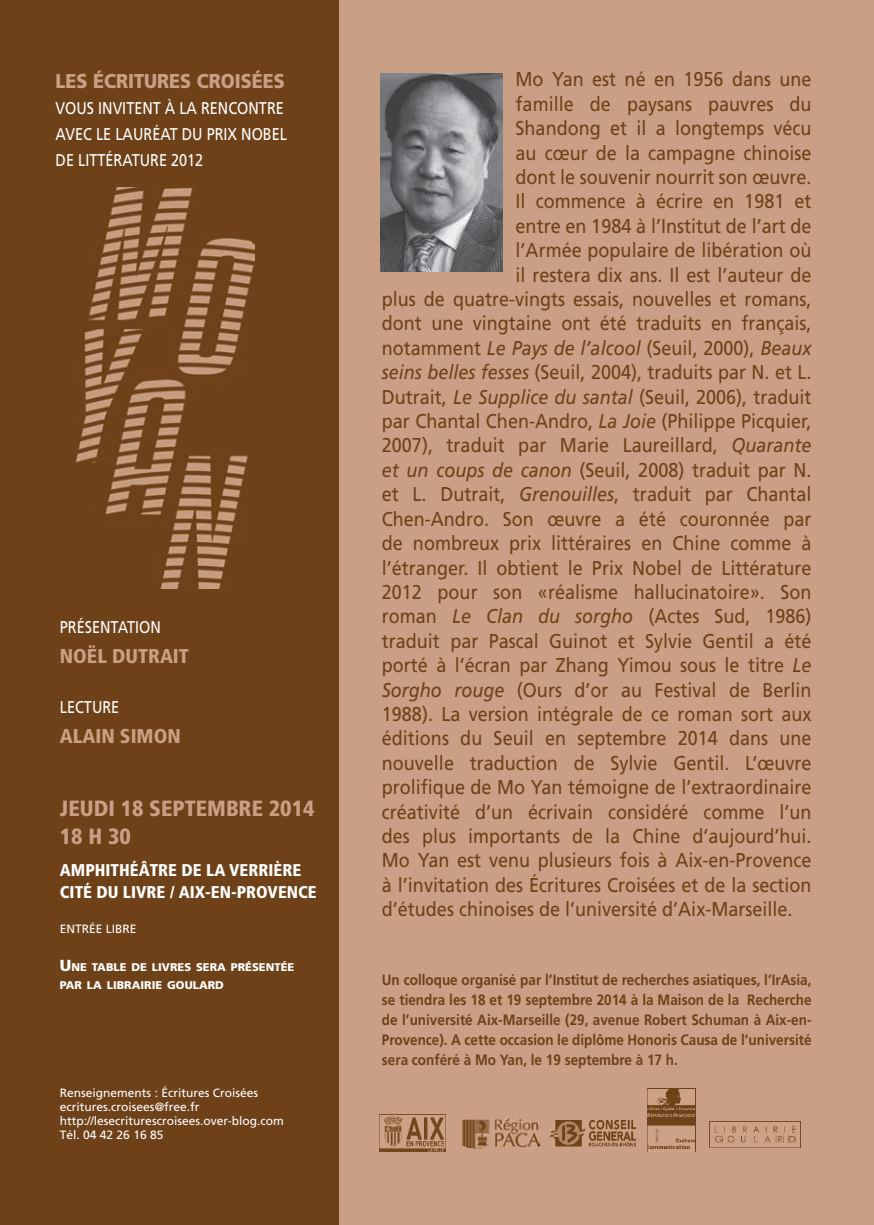
<style>
.page{position:relative;width:874px;height:1225px;background:#fff}
.page>*{position:absolute;margin:0;border:0;box-sizing:border-box;transform-origin:0 0}
.t1{font:900 condensed 22px/28px "Frutiger";color:#c9a085}
.t2{font:20px "Frutiger";color:#6e4119;scale:.9 1}
.t3{font:900 condensed 20px "Frutiger";color:#c9a085}
.t4{font:900 20px "Frutiger";color:#c9a085;scale:.9 1}
.t5{font:17px/26px "Frutiger";color:#fff;scale:.85 1}
.t6{font:900 condensed 17px/22px "Frutiger";color:#fff}
.t7{font:700 15px/20px "Frutiger";color:#6e4119;text-align:justify;scale:.9 1}
.t8{font:12px/14px "Frutiger";color:#fff}
.t9{font:900 11.2px/18px "Frutiger";color:#fff}
.s1{font-size:16px}
.s2{font-style:italic}
</style>
<div class="page">
<div style="left:0;top:0;width:344px;height:1225px;background:#6e4119"></div>
<div style="left:339px;top:0;width:534px;height:1225px;background:#c9a085"></div>
<img style="left:709px;top:1121px;width:90px;height:26px">
<img style="left:77px;top:187px;width:177px;height:401px">
<img style="left:380px;top:74px;width:122px;height:197px">
<svg style="left:379px;top:1114px;width:67px;height:38px"></svg>
<img style="left:379px;top:1114px;width:66px;height:37px">
<img style="left:550px;top:1120px;width:85px;height:27px">
<img style="left:462px;top:1119px;width:77px;height:29px">
<svg style="left:647px;top:1088px;width:48px;height:64px"></svg>
<img style="left:647px;top:1089px;width:48px;height:62px">
<p class="t4" style="left:56px;top:69px;width:256px">LES ÉCRITURES CROISÉES</p>
<p class="t5" style="left:56px;top:95px;width:267px">VOUS INVITENT À LA ren contre ave</p>
<p class="t5" style="left:56px;top:121px;width:264px;text-indent:28px">c lE lau réat du prix nobel<br>DE LITTÉRATURE 2012</p>
<p class="t5" style="left:60px;top:614px;width:40px">présentation</p>
<p class="t3" style="left:60px;top:644px;width:130px">NOËL DUTRAIT</p>
<p class="t5" style="left:60px;top:694px;width:69px">lectu re</p>
<p class="t3" style="left:60px;top:724px;width:12px">ALAIN</p>
<p class="t3" style="left:120px;top:724px;width:48px">SIMON</p>
<p class="t1" style="left:60px;top:794px;width:256px">JEUDI 18 SEPTEMBRE 2014<br>18 H 30</p>
<p class="t6" style="left:60px;top:859px;width:100px">AMPHITHÉÂTRE</p>
<p class="t6" style="left:181px;top:859px;width:67px">DE LA VERRI</p>
<p class="t6" style="left:60px;top:859px;width:258px;text-indent:214px">ÈRE<br>CITÉ DU LIVRE / AIX-EN-PROVENCE</p>
<p class="t8" style="left:60px;top:921px;width:76px">Entrée libre</p>
<p class="t9" style="left:60px;top:958px;width:236px"><span class="s1">U</span>NE TABLE DE LIVRES SERA PRÉSENTÉE<br>PAR LA LIBRAIRIE GOULARD</p>
<p class="t8" style="left:60px;top:1086px;width:225px">renseignements : écritures croisées ecritures.croisees@free.fr http://lesecriturescroisees.over-blog.com Tél. 04 42 26 16 85</p>
<p class="t2" style="left:515px;top:68px;width:330px">Mo Yan est né en 1956 dans une</p>
<p class="t2" style="left:515px;top:92px;width:330px">famille de paysans pauvres du</p>
<p class="t2" style="left:515px;top:116px;width:330px">Shandong et il a longtemps vécu</p>
<p class="t2" style="left:515px;top:141px;width:330px">au cœur de la campagne chinoise</p>
<p class="t2" style="left:515px;top:165px;width:330px">dont le souvenir nourrit son œuvre.</p>
<p class="t2" style="left:515px;top:190px;width:330px">Il commence à écrire en 1981 et</p>
<p class="t2" style="left:515px;top:214px;width:330px">entre en 1984 à l’Institut de l’art de</p>
<p class="t2" style="left:515px;top:238px;width:330px">l’Armée populaire de libération où</p>
<p class="t2" style="left:515px;top:263px;width:330px">il restera dix ans. Il est l’auteur de</p>
<p class="t2" style="left:382px;top:287px;width:478px">plus de quatre-vingts essais, nouvelles et romans,</p>
<p class="t2" style="left:382px;top:312px;width:478px">dont une vingtaine ont été traduits en français,</p>
<p class="t2" style="left:382px;top:336px;width:478px">notamment <span class="s2">Le Pays de l’alcool</span> (Seuil, 2000), <span class="s2">Beaux</span></p>
<p class="t2" style="left:382px;top:360px;width:478px"><span class="s2">seins belles fesses</span> (Seuil, 2004), traduits par N. et L.</p>
<p class="t2" style="left:382px;top:385px;width:478px">Dutrait, <span class="s2">Le Supplice du santal</span> (Seuil, 2006), traduit</p>
<p class="t2" style="left:382px;top:409px;width:478px">par Chantal Chen-Andro, <span class="s2">La Joie</span> (Philippe Picquier,</p>
<p class="t2" style="left:382px;top:434px;width:478px">2007), traduit par Marie Laureillard, <span class="s2">Quarante</span></p>
<p class="t2" style="left:382px;top:458px;width:478px"><span class="s2">et un coups de canon</span> (Seuil, 2008) traduit par N.</p>
<p class="t2" style="left:382px;top:482px;width:478px">et L. Dutrait, <span class="s2">Grenouilles</span>, traduit par Chantal</p>
<p class="t2" style="left:382px;top:507px;width:478px">Chen-Andro. Son œuvre a été couronnée par</p>
<p class="t2" style="left:382px;top:531px;width:478px">de nombreux prix littéraires en Chine comme à</p>
<p class="t2" style="left:382px;top:556px;width:478px">l’étranger. Il obtient le Prix Nobel de Littérature</p>
<p class="t2" style="left:382px;top:580px;width:478px">2012 pour son «réalisme hallucinatoire». Son</p>
<p class="t2" style="left:382px;top:604px;width:478px">roman <span class="s2">Le Clan du sorgho</span> (Actes Sud, 1986)</p>
<p class="t2" style="left:382px;top:629px;width:478px">traduit par Pascal Guinot et Sylvie Gentil a été</p>
<p class="t2" style="left:382px;top:653px;width:478px">porté à l’écran par Zhang Yimou sous le titre <span class="s2">Le</span></p>
<p class="t2" style="left:382px;top:678px;width:478px"><span class="s2">Sorgho rouge</span> (Ours d’or au Festival de Berlin</p>
<p class="t2" style="left:382px;top:702px;width:478px">1988). La version intégrale de ce roman sort aux</p>
<p class="t2" style="left:382px;top:726px;width:478px">éditions du Seuil en septembre 2014 dans une</p>
<p class="t2" style="left:382px;top:751px;width:478px">nouvelle traduction de Sylvie Gentil. L’œuvre</p>
<p class="t2" style="left:382px;top:775px;width:478px">prolifique de Mo Yan témoigne de l’extraordinaire</p>
<p class="t2" style="left:382px;top:800px;width:478px">créativité d’un écrivain considéré comme l’un</p>
<p class="t2" style="left:382px;top:824px;width:478px">des plus importants de la Chine d’aujourd’hui.</p>
<p class="t2" style="left:382px;top:848px;width:478px">Mo Yan est venu plusieurs fois à Aix-en-Provence</p>
<p class="t2" style="left:382px;top:873px;width:478px">à l’invitation des Écritures Croisées et de la section</p>
<p class="t2" style="left:382px;top:897px;width:457px">d’études chinoises de l’université d’Aix-Marseille.</p>
<p class="t7" style="left:381px;top:970px;width:478px">Un colloque organisé par l’Institut de recherches asiatiques, l’IrAsia, se tiendra les 18 et 19 septembre 2014 à la Maison de la Recherche de l’université Aix-Marseille (29, avenue Robert Schuman à Aix-en-Provence). A cette occasion le diplôme Honoris Causa de l’université sera conféré à Mo Yan, le 19 septembre à 17 h.</p>
</div>
